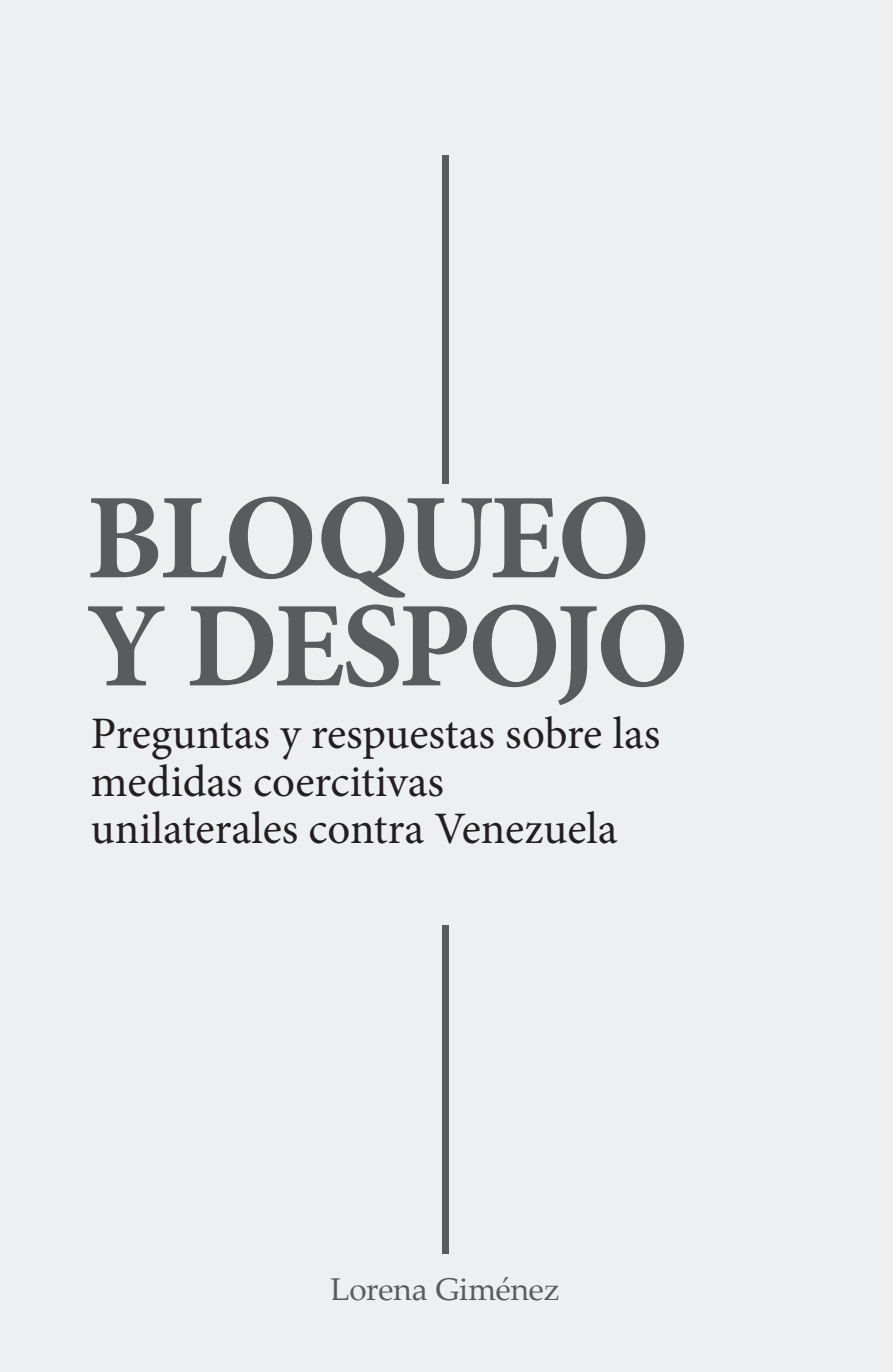
<style>
.page{position:relative;width:893px;height:1372px;background:#fff}
.page>*{position:absolute;margin:0;border:0;box-sizing:border-box;transform-origin:0 0}
.t1{font:700 121.5px/108px "Minion Pro";letter-spacing:-.025em;color:#595b5e}
.t2{font:45px/47.2px "Minion Pro";color:#231f20}
.t3{font:31.5px "Palatino Linotype";letter-spacing:-.005em;color:#595b5e}
</style>
<div class="page">
<div style="left:0;top:0;width:893px;height:1371px;background:#edeff0"></div>
<div style="left:442px;top:156px;width:6px;height:328px;background:#595b5e"></div>
<div style="left:442px;top:924px;width:6px;height:328px;background:#595b5e"></div>
<h1 class="t1" style="left:86px;top:483px;width:604px">BLOQUEO<br>Y DESPOJO</h1>
<p class="t2" style="left:91px;top:710px;width:571px">Preguntas y respuestas sobre las medidas coercitivas unilaterales contra Venezuela</p>
<p class="t3" style="left:331px;top:1266px;width:231px">Lorena Giménez</p>
</div>
